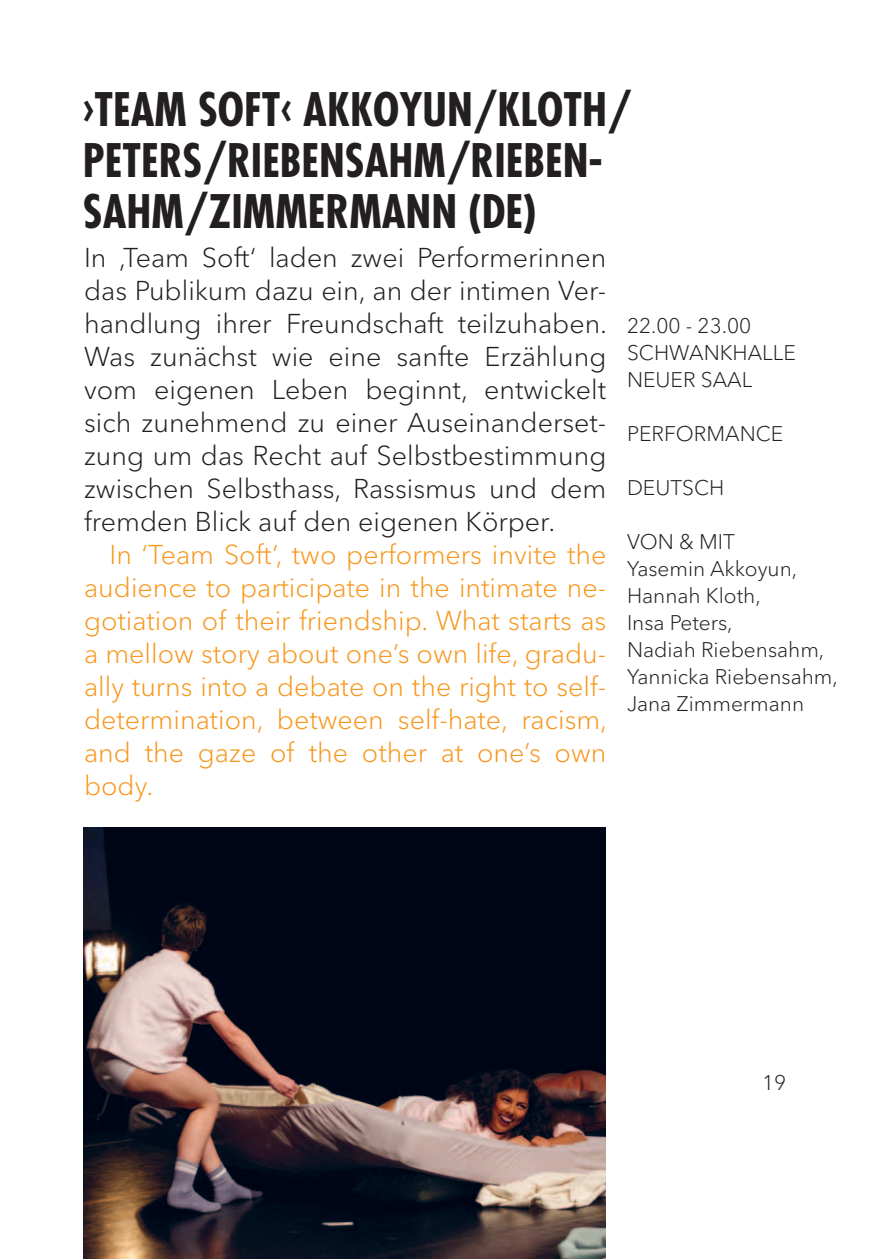
<style>
.page{position:relative;width:893px;height:1259px;background:#fff}
.page>*{position:absolute;margin:0;border:0;box-sizing:border-box;transform-origin:0 0}
.t1{font:700 condensed 45px/51px "Futura Std";color:#231f20}
.t2{font:300 27px/33px "Avenir Next LT Pro";color:#231f20;text-align:justify}
.t3{font:300 27px/33px "Avenir Next LT Pro";color:#f7971d;text-align:justify}
.t4{font:300 21px/27px "Avenir Next LT Pro";color:#231f20}
</style>
<div class="page">
<img style="left:83px;top:828px;width:522px;height:431px">
<h1 class="t1" style="left:83px;top:84px;width:550px">›TEAM SOFT‹ AKKOYUN/KLOTH/<br>PETERS/RIEBENSAHM/RIEBEN-<br>SAHM/ZIMMERMANN (DE)</h1>
<p class="t2" style="left:84px;top:241px;width:525px">In ‚Team Soft‘ laden zwei Performerinnen das Publikum dazu ein, an der intimen Ver&shy;handlung ihrer Freundschaft teilzuhaben.<br>Was zunächst wie eine sanfte Erzählung vom eigenen Leben beginnt, entwickelt sich zunehmend zu einer Auseinanderset&shy;zung um das Recht auf Selbstbestimmung zwischen Selbsthass, Rassismus und dem fremden Blick auf den eigenen Körper.</p>
<p class="t3" style="left:84px;top:538px;width:525px;text-indent:26px">In ‘Team Soft’, two performers invite the audience to participate in the intimate ne&shy;gotiation of their friendship. What starts as a mellow story about one’s own life, gradu&shy;ally turns into a debate on the right to self&shy;determination, between self-hate, racism, and the gaze of the other at one’s own body.</p>
<p class="t4" style="left:627px;top:312px;width:170px">22.00 - 23.00<br>SCHWANKHALLE<br>NEUER SAAL</p>
<p class="t4" style="left:627px;top:420px;width:158px">PERFORMANCE</p>
<p class="t4" style="left:627px;top:474px;width:99px">DEUTSCH</p>
<p class="t4" style="left:627px;top:528px;width:212px">VON &amp; MIT<br>Yasemin Akkoyun,<br>Hannah Kloth,<br>Insa Peters,<br>Nadiah Riebensahm,<br>Yannicka Riebensahm,<br>Jana Zimmermann</p>
<p class="t4" style="left:762px;top:1069px;width:26px">19</p>
</div>
